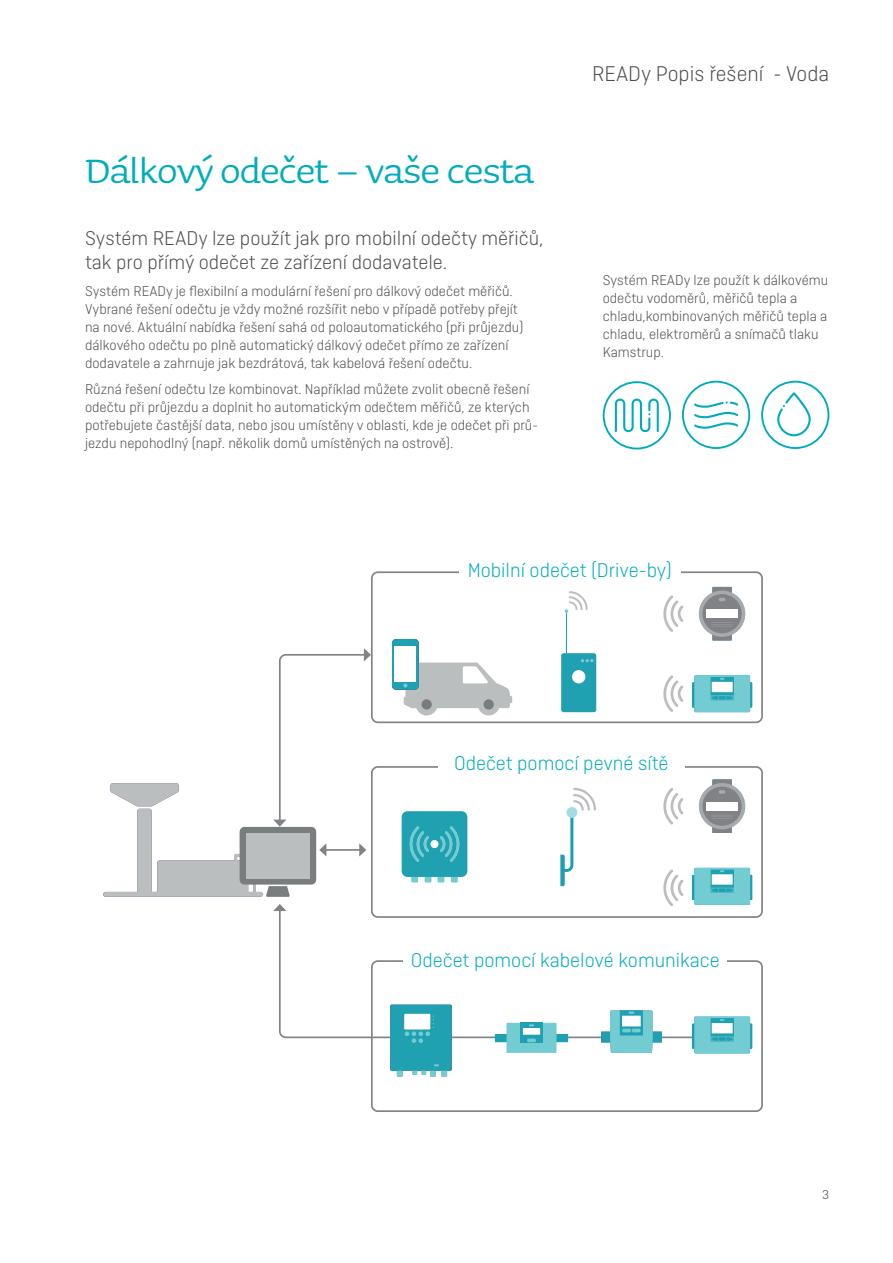
<style>
.page{position:relative;width:893px;height:1263px;background:#fff}
.page>*{position:absolute;margin:0;border:0;box-sizing:border-box;transform-origin:0 0}
.t1{font:45px "Sauna Pro";letter-spacing:-.02em;color:#00acbb}
.t2{font:300 22.5px "Ciutadella";color:#4b4c4d}
.t3{font:300 21px/24px "Ciutadella";color:#4b4c4d}
.t4{font:300 21px "Ciutadella";color:#00acbb}
.t5{font:300 16.95px "Ciutadella";color:#00acbb}
.t6{font:300 15px/18px "Ciutadella";color:#4b4c4d}
.t7{font:300 13.5px "Ciutadella";color:#4b4c4d}
</style>
<div class="page">
<svg style="left:603px;top:381px;width:68px;height:68px"></svg>
<svg style="left:761px;top:381px;width:68px;height:68px"></svg>
<svg style="left:682px;top:381px;width:68px;height:68px"></svg>
<svg style="left:279px;top:910px;width:474px;height:129px"></svg>
<svg style="left:273px;top:904px;width:13px;height:7px"></svg>
<div style="left:430px;top:1068px;width:6px;height:9px;background:#73ccd2"></div>
<div style="left:441px;top:1068px;width:6px;height:9px;background:#73ccd2"></div>
<div style="left:397px;top:1068px;width:6px;height:9px;background:#73ccd2"></div>
<svg style="left:412px;top:1071px;width:14px;height:4px"></svg>
<div style="left:390px;top:1005px;width:62px;height:66px;background:#20a1b2"></div>
<svg style="left:404px;top:1014px;width:26px;height:15px"></svg>
<svg style="left:405px;top:1015px;width:29px;height:28px"></svg>
<div style="left:495px;top:1034px;width:73px;height:8px;background:#20a1b2"></div>
<div style="left:506px;top:1023px;width:50px;height:30px;background:#73ccd2"></div>
<div style="left:520px;top:1023px;width:23px;height:20px;background:#20a1b2"></div>
<svg style="left:527px;top:1038px;width:9px;height:5px"></svg>
<div style="left:523px;top:1028px;width:17px;height:7px;background:#fff"></div>
<div style="left:601px;top:1032px;width:61px;height:10px;background:#20a1b2"></div>
<svg style="left:610px;top:1010px;width:43px;height:43px;background:#75c9d1"></svg>
<svg style="left:663px;top:595px;width:20px;height:37px"></svg>
<svg style="left:663px;top:788px;width:20px;height:36px"></svg>
<svg style="left:663px;top:675px;width:20px;height:37px"></svg>
<svg style="left:663px;top:869px;width:20px;height:37px"></svg>
<svg style="left:402px;top:811px;width:65px;height:71px;background:#39acbb"></svg>
<hr style="left:566px;top:611px;width:1px;height:42px;background:#20a1b2">
<svg style="left:561px;top:653px;width:35px;height:59px;background:#32a8b8"></svg>
<svg style="left:565px;top:591px;width:23px;height:22px"></svg>
<svg style="left:692px;top:675px;width:60px;height:37px;background:#74c9d1"></svg>
<svg style="left:692px;top:868px;width:60px;height:37px;background:#74cad1"></svg>
<div style="left:694px;top:1016px;width:56px;height:37px;background:#73ccd2"></div>
<div style="left:710px;top:1018px;width:24px;height:24px;background:#20a1b2"></div>
<svg style="left:692px;top:1019px;width:60px;height:30px"></svg>
<div style="left:392px;top:639px;width:27px;height:51px;background:#20a1b2;border-radius:4px"></div>
<svg style="left:403px;top:662px;width:109px;height:53px"></svg>
<div style="left:395px;top:646px;width:21px;height:35px;background:#fff"></div>
<div style="left:712px;top:587px;width:20px;height:53px;background:#808285"></div>
<div style="left:699px;top:590px;width:46px;height:47px;background:#a8a9ad;border-radius:50%"></div>
<div style="left:702px;top:594px;width:40px;height:39px;background:#808285;border-radius:50%"></div>
<div style="left:710px;top:609px;width:28px;height:9px;background:#fff"></div>
<svg style="left:719px;top:598px;width:6px;height:3px"></svg>
<svg style="left:706px;top:609px;width:27px;height:18px"></svg>
<div style="left:712px;top:779px;width:20px;height:54px;background:#808285"></div>
<div style="left:699px;top:783px;width:46px;height:46px;background:#a8a9ad;border-radius:50%"></div>
<div style="left:702px;top:786px;width:40px;height:40px;background:#808285;border-radius:50%"></div>
<div style="left:710px;top:802px;width:28px;height:9px;background:#fff"></div>
<svg style="left:719px;top:790px;width:6px;height:4px"></svg>
<svg style="left:706px;top:802px;width:27px;height:17px"></svg>
<div style="left:371px;top:571px;width:392px;height:152px;border:2px solid #818386;border-radius:6px"></div>
<div style="left:371px;top:766px;width:392px;height:152px;border:2px solid #818386;border-radius:6px"></div>
<div style="left:371px;top:960px;width:392px;height:152px;border:2px solid #818386;border-radius:6px"></div>
<svg style="left:560px;top:788px;width:36px;height:98px"></svg>
<svg style="left:103px;top:648px;width:268px;height:249px"></svg>
<div style="left:516px;top:943px;width:101px;height:29px;background:#fff"></div>
<div style="left:438px;top:749px;width:247px;height:27px;background:#fff"></div>
<div style="left:459px;top:555px;width:221px;height:28px;background:#fff"></div>
<div style="left:404px;top:950px;width:323px;height:18px;background:#fff"></div>
<h1 class="t1" style="left:85px;top:147px;width:451px">Dálkový odečet – vaše cesta</h1>
<h3 class="t3" style="left:85px;top:226px;width:460px">Systém READy lze použít jak pro mobilní odečty měřičů, tak pro přímý odečet ze zařízení dodavatele.</h3>
<p class="t6" style="left:85px;top:282px;width:440px">Systém READy je flexibilní a modulární řešení pro dálkový odečet měřičů.<br>Vybrané řešení odečtu je vždy možné rozšířit nebo v případě potřeby přejít na nové. Aktuální nabídka řešení sahá od poloautomatického (při průjezdu) dálkového odečtu po plně automatický dálkový odečet přímo ze zařízení dodavatele a zahrnuje jak bezdrátová, tak kabelová řešení odečtu.</p>
<p class="t6" style="left:85px;top:380px;width:455px">Různá řešení odečtu lze kombinovat. Například můžete zvolit obecně řešení odečtu při průjezdu a doplnit ho automatickým odečtem měřičů, ze kterých potřebujete častější data, nebo jsou umístěny v oblasti, kde je odečet při prů&shy;jezdu nepohodlný (např. několik domů umístěných na ostrově).</p>
<h2 class="t2" style="left:592px;top:61px;width:238px">READy Popis řešení - Voda</h2>
<p class="t6" style="left:603px;top:271px;width:227px">Systém READy lze použít k dálkovému odečtu vodoměrů, měřičů tepla a chladu,kombinovaných měřičů tepla a chladu, elektroměrů a snímačů tlaku<br>Kamstrup.</p>
<h3 class="t4" style="left:468px;top:559px;width:206px">Mobilní odečet (Drive-by)</h3>
<p class="t5" style="left:512px;top:563px;width:111px">Drive-by reading</p>
<h3 class="t4" style="left:454px;top:752px;width:216px">Odečet pomocí pevné sítě</h3>
<p class="t5" style="left:493px;top:757px;width:149px">Fixed Network reading</p>
<h3 class="t4" style="left:411px;top:948px;width:310px">Odečet pomocí kabelové komunikace</h3>
<p class="t5" style="left:521px;top:949px;width:92px">Wired reading</p>
<p class="t7" style="left:822px;top:1187px;width:8px">3</p>
</div>
